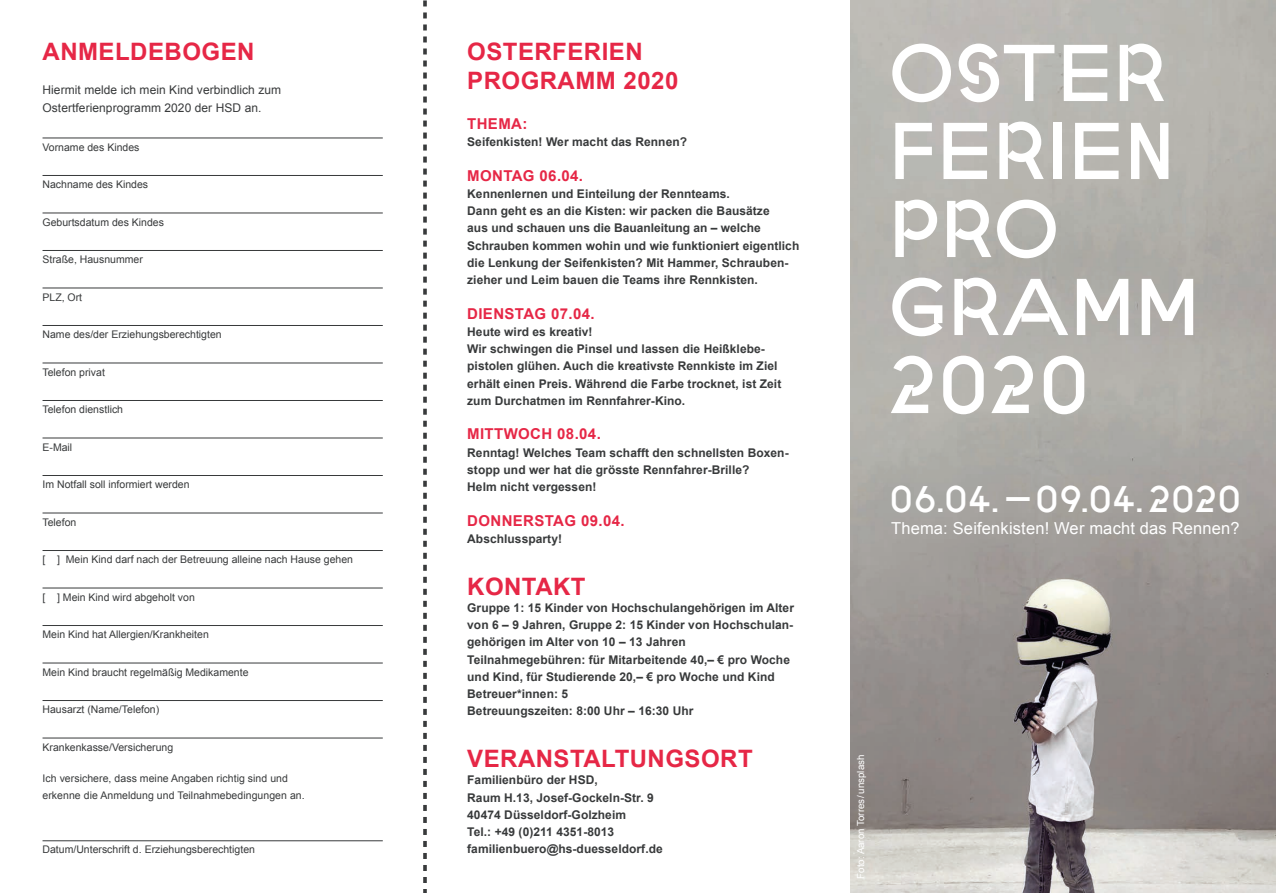
<style>
.page{position:relative;width:1276px;height:893px;background:#fff}
.page>*{position:absolute;margin:0;border:0;box-sizing:border-box;transform-origin:0 0}
.t1{font:78px/78px "HSD Sans";color:#fff}
.t2{font:36px "HSD Sans";color:#fff}
.t3{font:700 24px/28.8px "Arial";letter-spacing:.02em;color:#e62746}
.t4{font:16.5px "Arial";letter-spacing:.01em;color:#fff}
.t5{font:700 15px "Arial";letter-spacing:.025em;color:#e62746}
.t6{font:700 12px/17.2px "Arial";letter-spacing:.005em;color:#383a3b}
.t7{font:12px/17.2px "Arial";letter-spacing:.005em;color:#383a3b}
.t8{font:10.5px/16.5px "Arial";color:#383a3b}
.t9{font:9.75px "Arial";color:#fff}
</style>
<div class="page">
<img style="left:850px;top:0;width:426px;height:893px">
<svg style="left:423px;top:0;width:4px;height:893px"></svg>
<hr style="left:43px;top:138px;width:340px;height:1px;background:#383a3b">
<hr style="left:43px;top:175px;width:340px;height:1px;background:#383a3b">
<hr style="left:43px;top:213px;width:340px;height:1px;background:#383a3b">
<hr style="left:43px;top:250px;width:340px;height:1px;background:#383a3b">
<hr style="left:43px;top:288px;width:340px;height:1px;background:#383a3b">
<hr style="left:43px;top:325px;width:340px;height:1px;background:#383a3b">
<hr style="left:43px;top:363px;width:340px;height:1px;background:#383a3b">
<hr style="left:43px;top:400px;width:340px;height:1px;background:#383a3b">
<hr style="left:43px;top:438px;width:340px;height:1px;background:#383a3b">
<hr style="left:43px;top:475px;width:340px;height:1px;background:#383a3b">
<hr style="left:43px;top:513px;width:340px;height:1px;background:#383a3b">
<hr style="left:43px;top:550px;width:340px;height:1px;background:#383a3b">
<hr style="left:43px;top:588px;width:340px;height:1px;background:#383a3b">
<hr style="left:43px;top:625px;width:340px;height:1px;background:#383a3b">
<hr style="left:43px;top:663px;width:340px;height:1px;background:#383a3b">
<hr style="left:43px;top:700px;width:340px;height:1px;background:#383a3b">
<hr style="left:43px;top:738px;width:340px;height:1px;background:#383a3b">
<hr style="left:43px;top:840px;width:340px;height:1px;background:#383a3b">
<h3 class="t3" style="left:43px;top:38px;width:213px">ANMELDEBOGEN</h3>
<p class="t7" style="left:43px;top:82px;width:240px">Hiermit melde ich mein Kind verbindlich zum<br>Ostertferienprogramm 2020 der HSD an.</p>
<p class="t8" style="left:43px;top:139px;width:98px">Vorname des Kindes</p>
<p class="t8" style="left:43px;top:176px;width:107px">Nachname des Kindes</p>
<p class="t8" style="left:43px;top:214px;width:123px">Geburtsdatum des Kindes</p>
<p class="t8" style="left:43px;top:251px;width:102px">Straße, Hausnummer</p>
<p class="t8" style="left:43px;top:289px;width:41px">PLZ, Ort</p>
<p class="t8" style="left:43px;top:326px;width:181px">Name des/der Erziehungsberechtigten</p>
<p class="t8" style="left:43px;top:364px;width:64px">Telefon privat</p>
<p class="t8" style="left:43px;top:401px;width:82px">Telefon dienstlich</p>
<p class="t8" style="left:43px;top:439px;width:31px">E-Mail</p>
<p class="t8" style="left:43px;top:476px;width:149px">Im Notfall soll informiert werden</p>
<p class="t8" style="left:43px;top:514px;width:35px">Telefon</p>
<p class="t8" style="left:43px;top:551px;width:312px">[ ] Mein Kind darf nach der Betreuung alleine nach Hause gehen</p>
<p class="t8" style="left:43px;top:589px;width:154px">[ ] Mein Kind wird abgeholt von</p>
<p class="t8" style="left:43px;top:626px;width:168px">Mein Kind hat Allergien/Krankheiten</p>
<p class="t8" style="left:43px;top:664px;width:207px">Mein Kind braucht regelmäßig Medikamente</p>
<p class="t8" style="left:43px;top:701px;width:118px">Hausarzt (Name/Telefon)</p>
<p class="t8" style="left:43px;top:739px;width:132px">Krankenkasse/Versicherung</p>
<p class="t8" style="left:43px;top:770px;width:264px">Ich versichere, dass meine Angaben richtig sind und erkenne die Anmeldung und Teilnahmebedingungen an.</p>
<p class="t8" style="left:43px;top:841px;width:214px">Datum/Unterschrift d. Erziehungsberechtigten</p>
<h3 class="t3" style="left:467px;top:38px;width:213px">OSTERFERIEN<br>PROGRAMM 2020</h3>
<p class="t5" style="left:467px;top:114px;width:62px">THEMA:</p>
<p class="t6" style="left:467px;top:134px;width:221px">Seifenkisten! Wer macht das Rennen?</p>
<p class="t5" style="left:467px;top:165px;width:117px">MONTAG 06.04.</p>
<p class="t6" style="left:467px;top:185px;width:334px">Kennenlernen und Einteilung der Rennteams.<br>Dann geht es an die Kisten: wir packen die Bausätze<br>aus und schauen uns die Bauanleitung an – welche Schrauben kommen wohin und wie funktioniert eigentlich die Lenkung der Seifenkisten? Mit Hammer, Schrauben&shy;zieher und Leim bauen die Teams ihre Rennkisten.</p>
<p class="t5" style="left:467px;top:303px;width:129px">DIENSTAG 07.04.</p>
<p class="t6" style="left:467px;top:323px;width:316px">Heute wird es kreativ!<br>Wir schwingen die Pinsel und lassen die Heißklebe&shy;pistolen glühen. Auch die kreativste Rennkiste im Ziel erhält einen Preis. Während die Farbe trocknet, ist Zeit zum Durchatmen im Rennfahrer-Kino.</p>
<p class="t5" style="left:467px;top:424px;width:135px">MITTWOCH 08.04.</p>
<p class="t6" style="left:467px;top:444px;width:323px">Renntag! Welches Team schafft den schnellsten Boxen&shy;stopp und wer hat die grösste Rennfahrer-Brille?<br>Helm nicht vergessen!</p>
<p class="t5" style="left:467px;top:510px;width:159px">DONNERSTAG 09.04.</p>
<p class="t6" style="left:467px;top:530px;width:96px">Abschlussparty!</p>
<h3 class="t3" style="left:467px;top:573px;width:120px">KONTAKT</h3>
<p class="t6" style="left:467px;top:599px;width:328px">Gruppe 1: 15 Kinder von Hochschulangehörigen im Alter von 6 – 9 Jahren, Gruppe 2: 15 Kinder von Hochschulan&shy;gehörigen im Alter von 10 – 13 Jahren Teilnahmegebühren: für Mitarbeitende 40,– € pro Woche und Kind, für Studierende 20,– € pro Woche und Kind Betreuer*innen: 5<br>Betreuungszeiten: 8:00 Uhr – 16:30 Uhr</p>
<h3 class="t3" style="left:467px;top:745px;width:287px">VERANSTALTUNGSORT</h3>
<p class="t6" style="left:467px;top:772px;width:197px">Familienbüro der HSD,<br>Raum H.13, Josef-Gockeln-Str. 9<br>40474 Düsseldorf-Golzheim<br>Tel.: +49 (0)211 4351-8013 familienbuero@hs-duesseldorf.de</p>
<h1 class="t1" style="left:888px;top:37px;width:313px">OSTER<br>FERIEN<br>PRO<br>GRAMM<br>2020</h1>
<h2 class="t2" style="left:889px;top:480px;width:353px">06.04.— 09.04.2020</h2>
<h3 class="t4" style="left:891px;top:518px;width:350px">Thema: Seifenkisten! Wer macht das Rennen?</h3>
<p class="t9" style="left:854px;top:879px;width:126px;rotate:-90deg">Foto: Aaron Torres/unsplash</p>
</div>
